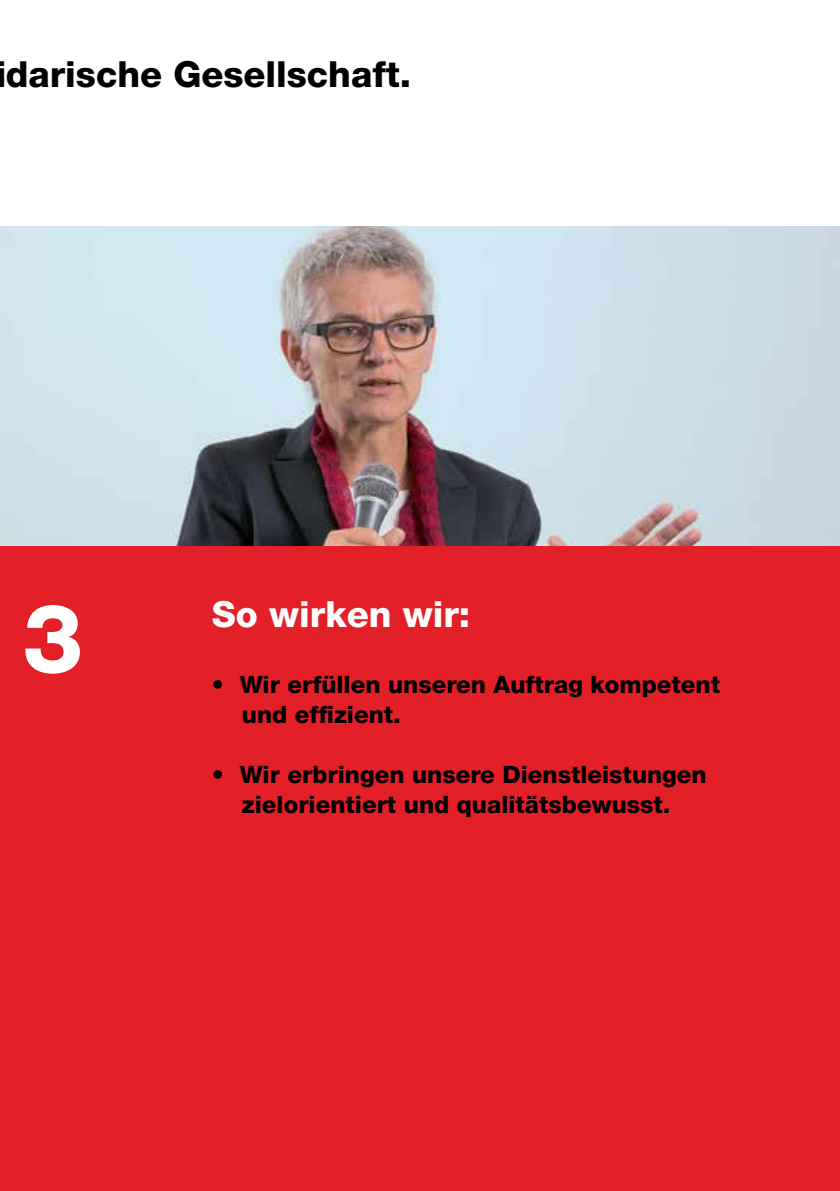
<style>
.page{position:relative;width:840px;height:1191px;background:#fff}
.page>*{position:absolute;margin:0;border:0;box-sizing:border-box;transform-origin:0 0}
.t1{font:800 96px "Helvetica Neue";color:#fff}
.t2{font:800 36px "Helvetica Neue";color:#000}
.t3{font:800 36px "Helvetica Neue";color:#fff}
.t4{font:800 24px/30px "Helvetica Neue";color:#000}
</style>
<div class="page">
<img style="left:0;top:227px;width:839px;height:319px">
<div style="left:0;top:546px;width:839px;height:645px;background:#e31f27"></div>
<h2 class="t2" style="left:-5px;top:53px;width:417px">idarische Gesellschaft.</h2>
<h1 class="t1" style="left:23px;top:581px;width:62px">3</h1>
<h2 class="t3" style="left:212px;top:592px;width:260px">So wirken wir:</h2>
<p class="t4" style="left:242px;top:669px;width:479px;text-indent:-30px">• Wir erfüllen unseren Auftrag kompetent und effizient.</p>
<p class="t4" style="left:212px;top:759px;width:496px;text-align:center">• Wir erbringen unsere Dienstleistungen zielorientiert und -qualitätsbewusst.</p>
</div>
